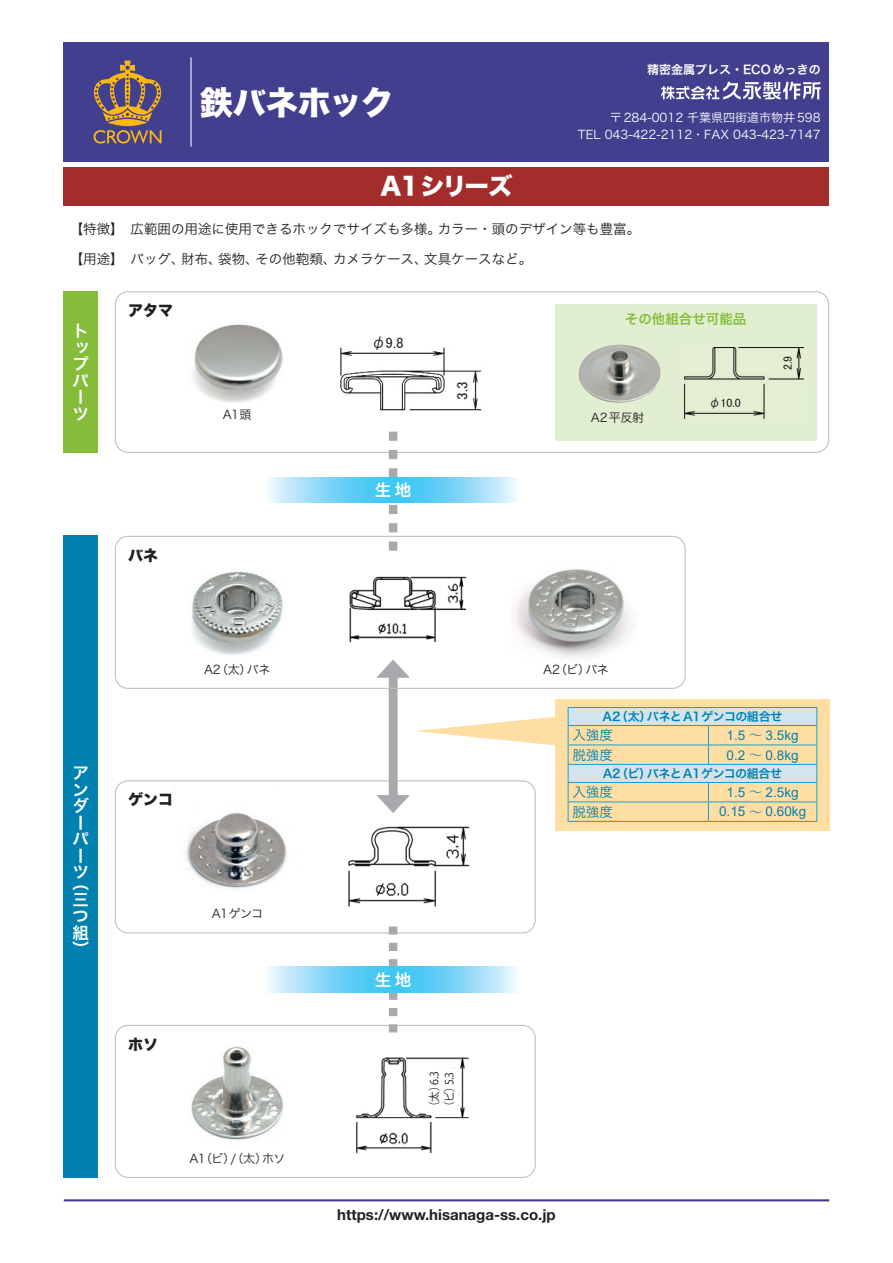
<style>
.page{position:relative;width:893px;height:1263px;background:#fff}
.page>*{position:absolute;margin:0;border:0;box-sizing:border-box;transform-origin:0 0}
.t1{font:33px "Hira Kaku Std W8";letter-spacing:-.015em;color:#fff}
.t2{font:24px "Hira Kaku Std W8";letter-spacing:-.045em;color:#fff}
.t3{font:16.5px/16.5px "Hira Kaku Pro W6";color:#fff}
.t4{font:700 15px "Helvetica Neue LT Std";color:#231f20}
.t5{font:15px "Hira Kaku Std W8";color:#231f20}
.t6{font:15px "MS P Gothic";color:#231f20}
.t7{font:13.5px "Hira Kaku Pro W3";color:#231f20}
.t8{font:13.5px "Arial";color:#0081b0}
.t9{font:13.5px "Hira Kaku Pro W3";color:#0081b0}
.t10{font:13.5px "Hira Kaku Pro W6";color:#85bd3b}
.t11{font:12px/16.5px "Hira Kaku Pro W3";color:#fff;text-align:right}
.t12{font:12px "Hira Kaku Pro W3";letter-spacing:-.035em;color:#231f20}
.t13{font:12px "Hira Kaku Pro W6";letter-spacing:-.025em;color:#0081b0}
.t14{font:12px "Hira Kaku Pro W6";color:#fff}
.t15{font:12px "MS P Gothic";color:#231f20}
.名前{font:11.25px "Koz Go Pr 6 N";color:#231f20;scale:.95 1}
.s1{font-family:"Koz Min Pro"}
</style>
<div class="page">
<img style="left:192px;top:324px;width:91px;height:79px">
<img style="left:191px;top:1046px;width:93px;height:94px">
<img style="left:356px;top:1057px;width:112px;height:97px">
<img style="left:348px;top:826px;width:122px;height:81px">
<img style="left:191px;top:571px;width:92px;height:84px">
<img style="left:349px;top:576px;width:118px;height:67px">
<hr style="left:64px;top:1199px;width:765px;height:2px;background:#413f8e">
<div style="left:64px;top:43px;width:765px;height:119px;background:#413f8e"></div>
<svg style="left:661px;top:82px;width:160px;height:17px"></svg>
<svg style="left:93px;top:61px;width:69px;height:83px"></svg>
<hr style="left:190px;top:57px;width:2px;height:90px;background:#fff">
<div style="left:64px;top:536px;width:34px;height:642px;background:#0081b0"></div>
<div style="left:64px;top:291px;width:34px;height:162px;background:#85bd3b"></div>
<div style="left:64px;top:167px;width:765px;height:38px;background:#a32d2b"></div>
<div style="left:115px;top:291px;width:714px;height:162px;border:1px solid #bcbdc0;border-radius:13px"></div>
<div style="left:115px;top:780px;width:421px;height:153px;border:1px solid #bcbdc0;border-radius:13px"></div>
<div style="left:115px;top:1025px;width:421px;height:153px;border:1px solid #bcbdc0;border-radius:13px"></div>
<div style="left:555px;top:304px;width:261px;height:136px;background:#e2eed2"></div>
<svg style="left:389px;top:432px;width:8px;height:119px"></svg>
<svg style="left:389px;top:926px;width:8px;height:106px"></svg>
<svg style="left:268px;top:477px;width:249px;height:26px;background:#84d7f7"></svg>
<svg style="left:268px;top:967px;width:249px;height:25px;background:#84d7f7"></svg>
<img style="left:578px;top:344px;width:83px;height:59px">
<img style="left:684px;top:347px;width:119px;height:72px">
<img style="left:340px;top:347px;width:142px;height:64px">
<div style="left:426px;top:1069px;width:32px;height:40px;background:#fff"></div>
<div style="left:389px;top:671px;width:8px;height:131px;background:#a8a9ad"></div>
<svg style="left:377px;top:660px;width:32px;height:17px"></svg>
<img style="left:514px;top:569px;width:118px;height:90px">
<div style="left:555px;top:699px;width:274px;height:131px;background:#ffdea4"></div>
<hr style="left:568px;top:821px;width:140px;height:1px;background:#1a9fca">
<svg style="left:377px;top:707px;width:440px;height:114px"></svg>
<hr style="left:708px;top:821px;width:109px;height:1px;background:#1a9fca">
<img style="left:186px;top:812px;width:101px;height:77px">
<div style="left:115px;top:536px;width:571px;height:153px;border:1px solid #bcbdc0;border-radius:13px"></div>
<p class="t1" style="left:200px;top:84px;width:195px">鉄バネホック</p>
<p class="t2" style="left:381px;top:173px;width:133px">A1シリーズ</p>
<p class="t14" style="left:647px;top:59px;width:175px">精密金属プレス・ECOめっきの</p>
<p class="t11" style="left:578px;top:109px;width:244px">〒284-0012 千葉県四街道市物井598<br>TEL 043-422-2112・FAX 043-423-7147</p>
<p class="t7" style="left:70px;top:217px;width:572px">【特徴】　広範囲の用途に使用できるホックでサイズも多様。カラー・頭のデザイン等も豊富。</p>
<p class="t7" style="left:70px;top:247px;width:464px">【用途】　バッグ、財布、袋物、その他鞄類、カメラケース、文具ケースなど。</p>
<p class="t3" style="left:73px;top:322px;width:18px">トップパーツ</p>
<p class="t5" style="left:128px;top:302px;width:46px">アタマ</p>
<p class="t12" style="left:223px;top:404px;width:30px">A1頭</p>
<p class="t5" style="left:128px;top:547px;width:31px">バネ</p>
<p class="t6" style="left:371px;top:335px;width:34px">φ9.8</p>
<p class="t3" style="left:375px;top:481px;width:38px">生地</p>
<p class="t6" style="left:455px;top:400px;width:20px;rotate:-90deg">3.3</p>
<p class="t10" style="left:625px;top:307px;width:123px">その他組合せ可能品</p>
<p class="t12" style="left:591px;top:407px;width:55px">A2平反射</p>
<p class="t15" style="left:709px;top:397px;width:34px">φ10.0</p>
<p class="t15" style="left:781px;top:370px;width:16px;rotate:-90deg">2.9</p>
<p class="t3" style="left:73px;top:764px;width:18px">アンダーパーツ</p>
<p class="t3" style="left:73px;top:874px;width:17px;text-align:justify">（三つ組）</p>
<p class="t5" style="left:128px;top:791px;width:46px">ゲンコ</p>
<p class="t12" style="left:204px;top:659px;width:68px">A2（太）バネ</p>
<p class="t12" style="left:543px;top:659px;width:67px">A2（ビ）バネ</p>
<p class="t13" style="left:603px;top:706px;width:181px">A2（太）バネとA1ゲンコの組合せ</p>
<p class="t9" style="left:572px;top:723px;width:42px">入強度</p>
<p class="t8" style="left:727px;top:726px;width:74px">1.5 <span class="s1">～</span> 3.5kg</p>
<p class="t9" style="left:572px;top:743px;width:42px">脱強度</p>
<p class="t8" style="left:727px;top:745px;width:74px">0.2 <span class="s1">～</span> 0.8kg</p>
<p class="t13" style="left:603px;top:763px;width:181px">A2（ビ）バネとA1ゲンコの組合せ</p>
<p class="t9" style="left:572px;top:780px;width:42px">入強度</p>
<p class="t8" style="left:727px;top:783px;width:74px">1.5 <span class="s1">～</span> 2.5kg</p>
<p class="t9" style="left:572px;top:800px;width:42px">脱強度</p>
<p class="t8" style="left:719px;top:802px;width:89px">0.15 <span class="s1">～</span> 0.60kg</p>
<p class="t12" style="left:212px;top:903px;width:53px">A1ゲンコ</p>
<p class="t5" style="left:128px;top:1036px;width:31px">ホソ</p>
<p class="t12" style="left:189px;top:1148px;width:98px">A1（ビ）/（太）ホソ</p>
<p class="t3" style="left:375px;top:971px;width:38px">生地</p>
<p class="名前" style="left:428px;top:1112px;width:45px;rotate:-90deg">（太）6.3</p>
<p class="名前" style="left:443px;top:1112px;width:44px;rotate:-90deg">（ビ）5.3</p>
<p class="t4" style="left:337px;top:1205px;width:220px">https://www.hisanaga-ss.co.jp</p>
</div>
